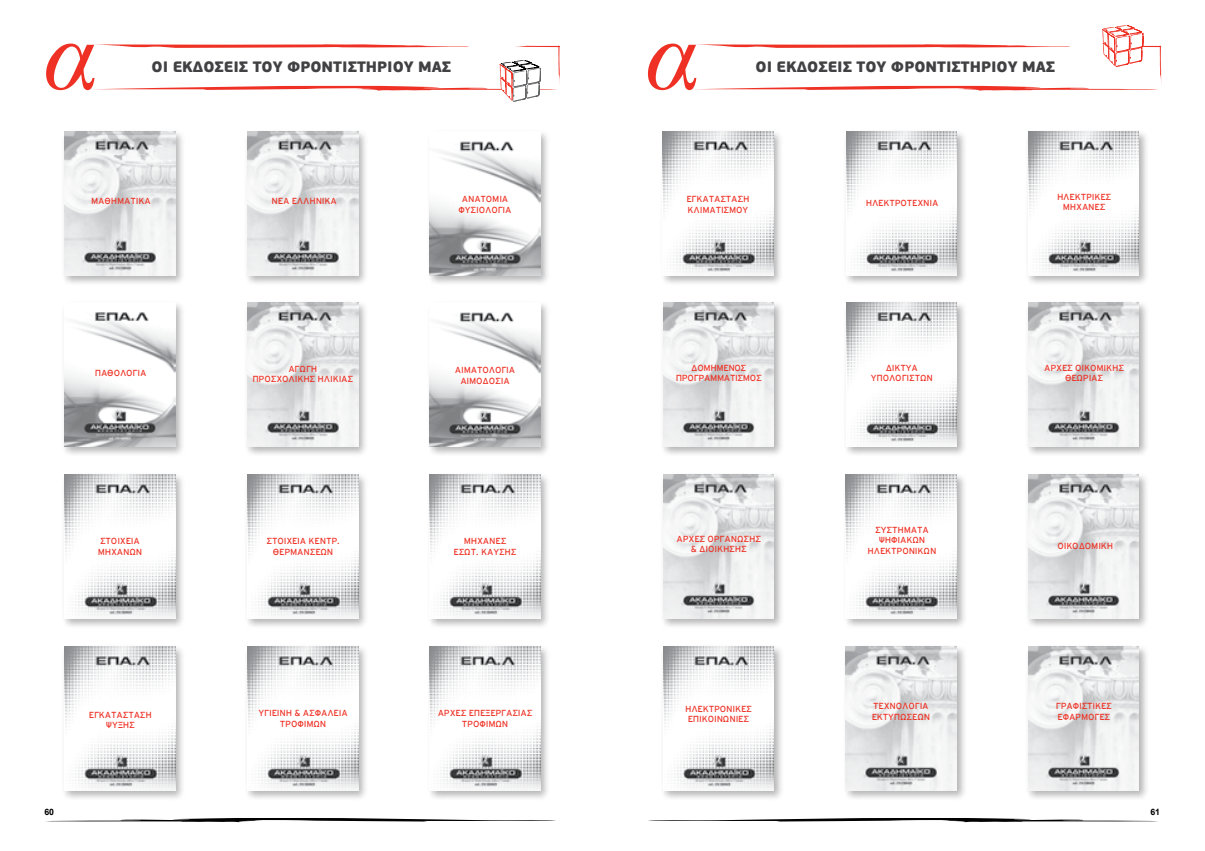
<style>
.page{position:relative;width:1205px;height:851px;background:#fff}
.page>*{position:absolute;margin:0;border:0;box-sizing:border-box;transform-origin:0 0}
.t1{font:900 15px "PF Beau Sans Pro";color:#414042}
.t2{font:500 8.75px/10.5px "PF Transit";color:#ee3124;text-align:center}
.t3{font:500 8.75px/10.5px "PF Transit";letter-spacing:-.02em;color:#ee3124;text-align:center}
.t4{font:700 8.75px "Arial";color:#000}
</style>
<div class="page">
<svg style="left:46px;top:818px;width:510px;height:4px"></svg>
<svg style="left:648px;top:818px;width:510px;height:4px"></svg>
<div style="left:61px;top:128px;width:124px;height:158px;background:#000;opacity:.3"></div>
<img style="left:65px;top:132px;width:110px;height:144px">
<div style="left:244px;top:128px;width:124px;height:158px;background:#000;opacity:.3"></div>
<img style="left:248px;top:132px;width:110px;height:144px">
<div style="left:244px;top:299px;width:124px;height:158px;background:#000;opacity:.3"></div>
<img style="left:247px;top:303px;width:111px;height:143px">
<div style="left:426px;top:128px;width:124px;height:158px;background:#000;opacity:.3"></div>
<img style="left:430px;top:132px;width:110px;height:144px">
<div style="left:426px;top:299px;width:124px;height:158px;background:#000;opacity:.3"></div>
<img style="left:430px;top:303px;width:110px;height:143px">
<div style="left:61px;top:299px;width:124px;height:158px;background:#000;opacity:.3"></div>
<img style="left:65px;top:303px;width:110px;height:143px">
<div style="left:61px;top:643px;width:124px;height:158px;background:#000;opacity:.3"></div>
<img style="left:65px;top:646px;width:110px;height:144px">
<div style="left:61px;top:471px;width:124px;height:158px;background:#000;opacity:.3"></div>
<img style="left:65px;top:475px;width:110px;height:143px">
<div style="left:244px;top:471px;width:124px;height:158px;background:#000;opacity:.3"></div>
<img style="left:248px;top:475px;width:110px;height:143px">
<div style="left:244px;top:643px;width:124px;height:158px;background:#000;opacity:.3"></div>
<img style="left:248px;top:646px;width:110px;height:144px">
<div style="left:426px;top:471px;width:124px;height:158px;background:#000;opacity:.3"></div>
<img style="left:430px;top:475px;width:110px;height:143px">
<div style="left:426px;top:643px;width:124px;height:158px;background:#000;opacity:.3"></div>
<img style="left:430px;top:646px;width:110px;height:144px">
<div style="left:659px;top:128px;width:124px;height:158px;background:#000;opacity:.3"></div>
<img style="left:663px;top:132px;width:110px;height:144px">
<div style="left:842px;top:128px;width:125px;height:158px;background:#000;opacity:.3"></div>
<img style="left:846px;top:132px;width:110px;height:144px">
<div style="left:842px;top:299px;width:125px;height:158px;background:#000;opacity:.3"></div>
<img style="left:846px;top:303px;width:110px;height:143px">
<div style="left:842px;top:471px;width:125px;height:158px;background:#000;opacity:.3"></div>
<img style="left:846px;top:475px;width:110px;height:143px">
<div style="left:1025px;top:128px;width:124px;height:158px;background:#000;opacity:.3"></div>
<img style="left:1028px;top:132px;width:110px;height:144px">
<div style="left:660px;top:299px;width:124px;height:158px;background:#000;opacity:.3"></div>
<img style="left:663px;top:303px;width:110px;height:143px">
<div style="left:660px;top:471px;width:124px;height:158px;background:#000;opacity:.3"></div>
<img style="left:663px;top:475px;width:110px;height:143px">
<div style="left:1025px;top:299px;width:124px;height:158px;background:#000;opacity:.3"></div>
<img style="left:1028px;top:303px;width:110px;height:143px">
<div style="left:1025px;top:471px;width:124px;height:158px;background:#000;opacity:.3"></div>
<img style="left:1028px;top:475px;width:110px;height:143px">
<div style="left:660px;top:643px;width:124px;height:158px;background:#000;opacity:.3"></div>
<img style="left:663px;top:646px;width:110px;height:144px">
<div style="left:1025px;top:643px;width:124px;height:158px;background:#000;opacity:.3"></div>
<img style="left:1028px;top:646px;width:110px;height:144px">
<div style="left:842px;top:643px;width:125px;height:158px;background:#000;opacity:.3"></div>
<img style="left:846px;top:646px;width:110px;height:144px">
<svg style="left:46px;top:44px;width:514px;height:58px"></svg>
<svg style="left:648px;top:25px;width:514px;height:66px"></svg>
<h1 class="t1" style="left:152px;top:57px;width:52px">Οι Εκδόσεις</h1>
<h1 class="t1" style="left:253px;top:57px;width:124px">του Φρο ντιστηρίου</h1>
<h1 class="t1" style="left:418px;top:57px;width:25px">μας</h1>
<h1 class="t1" style="left:755px;top:57px;width:52px">Οι Εκδόσεις</h1>
<h1 class="t1" style="left:856px;top:57px;width:124px">του Φρο ντιστηρίου</h1>
<h1 class="t1" style="left:1022px;top:57px;width:25px">μας</h1>
<p class="t2" style="left:91px;top:196px;width:61px">ΜΑΘΗΜΑΤΙΚΑ</p>
<p class="t2" style="left:272px;top:196px;width:67px">ΝΕΑ ΕΛΛΗΝΙΚΑ</p>
<p class="t2" style="left:458px;top:194px;width:54px">ANATOMIA<br>ΦΥΣΙΟΛΟΓΙΑ</p>
<p class="t2" style="left:686px;top:194px;width:64px;text-align:left">ΕΓΚΑΤΑΣΤΑΣΗ<br>ΚΛΙΜΑΤΙΣΜΟΥ</p>
<p class="t2" style="left:866px;top:197px;width:74px">ΗΛΕΚΤΡΟΤΕΧΝΙΑ</p>
<p class="t2" style="left:1057px;top:191px;width:56px">ΗΛΕΚΤΡΙΚΕΣ<br>ΜΗΧΑΝΕΣ</p>
<p class="t2" style="left:95px;top:367px;width:53px">ΠΑΘΟΛΟΓΙΑ</p>
<p class="t2" style="left:252px;top:363px;width:102px">ΑΓΩΓΗ<br>ΠΡΟΣΧΟΛΙΚΗΣ ΗΛΙΚΙΑΣ</p>
<p class="t2" style="left:455px;top:365px;width:62px">ΑΙΜΑΤΟΛΟΓΙΑ<br>ΑΙΜΟΔΟΣΙΑ</p>
<p class="t3" style="left:676px;top:362px;width:87px">ΔΟΜΗΜΕΝΟΣ<br>ΠΡΟΓΡΑΜΜΑΤΙΣΜΟΣ</p>
<p class="t2" style="left:871px;top:362px;width:64px">ΔΙΚΤΥΑ<br>ΥΠΟΛΟΓΙΣΤΩΝ</p>
<p class="t2" style="left:1044px;top:362px;width:81px">ΑΡΧΕΣ ΟΙΚΟΜΙΚΗΣ<br>ΘΕΩΡΙΑΣ</p>
<p class="t2" style="left:98px;top:535px;width:46px;text-align:left">ΣΤOIXEIA<br>ΜΗΧΑΝΩΝ</p>
<p class="t2" style="left:266px;top:535px;width:75px">ΣΤΟΙΧΕΙΑ ΚΕΝΤΡ.<br>ΘΕΡΜΑΝΣΕΩΝ</p>
<p class="t2" style="left:454px;top:535px;width:64px">ΜΗΧΑΝΕΣ<br>ΕΣΩΤ. ΚΑΥΣΗΣ</p>
<p class="t2" style="left:676px;top:533px;width:86px">ΑΡΧΕΣ ΟΡΓΑΝΩΣΗΣ &amp; ΔΙΟΙΚΗΣΗΣ</p>
<p class="t2" style="left:867px;top:524px;width:70px">ΣΥΣΤΗΜΑΤΑ<br>ΨΗΦΙΑΚΩΝ<br>ΗΛΕΚΤΡΟΝΙΚΩΝ</p>
<p class="t2" style="left:1057px;top:540px;width:57px">ΟΙΚΟΔΟΜΙΚΗ</p>
<p class="t2" style="left:89px;top:709px;width:64px">ΕΓΚΑΤΑΣΤΑΣΗ<br>ΨΥΞΗΣ</p>
<p class="t2" style="left:258px;top:707px;width:91px">ΥΓΙΕΙΝΗ &amp; ΑΣΦΑΛΕΙΑ<br>ΤΡΟΦΙΜΩΝ</p>
<p class="t2" style="left:438px;top:707px;width:96px">ΑΡΧΕΣ ΕΠΕΞΕΡΓΑΣΙΑΣ<br>ΤΡΟΦΙΜΩΝ</p>
<p class="t2" style="left:685px;top:703px;width:68px">ΗΛΕΚΤΡΟΝΙΚΕΣ<br>ΕΠΙΚΟΙΝΩΝΙΕΣ</p>
<p class="t2" style="left:872px;top:700px;width:60px;text-align:left">ΤΕΧΝΟΛΟΓΙΑ<br>ΕΚΤΥΠΩΣΕΩΝ</p>
<p class="t2" style="left:1056px;top:700px;width:58px;text-align:left">ΓΡΑΦΙΣΤΙΚΕΣ<br>ΕΦΑΡΜΟΓΕΣ</p>
<p class="t4" style="left:44px;top:806px;width:11px">60</p>
<p class="t4" style="left:1150px;top:806px;width:11px">61</p>
</div>
